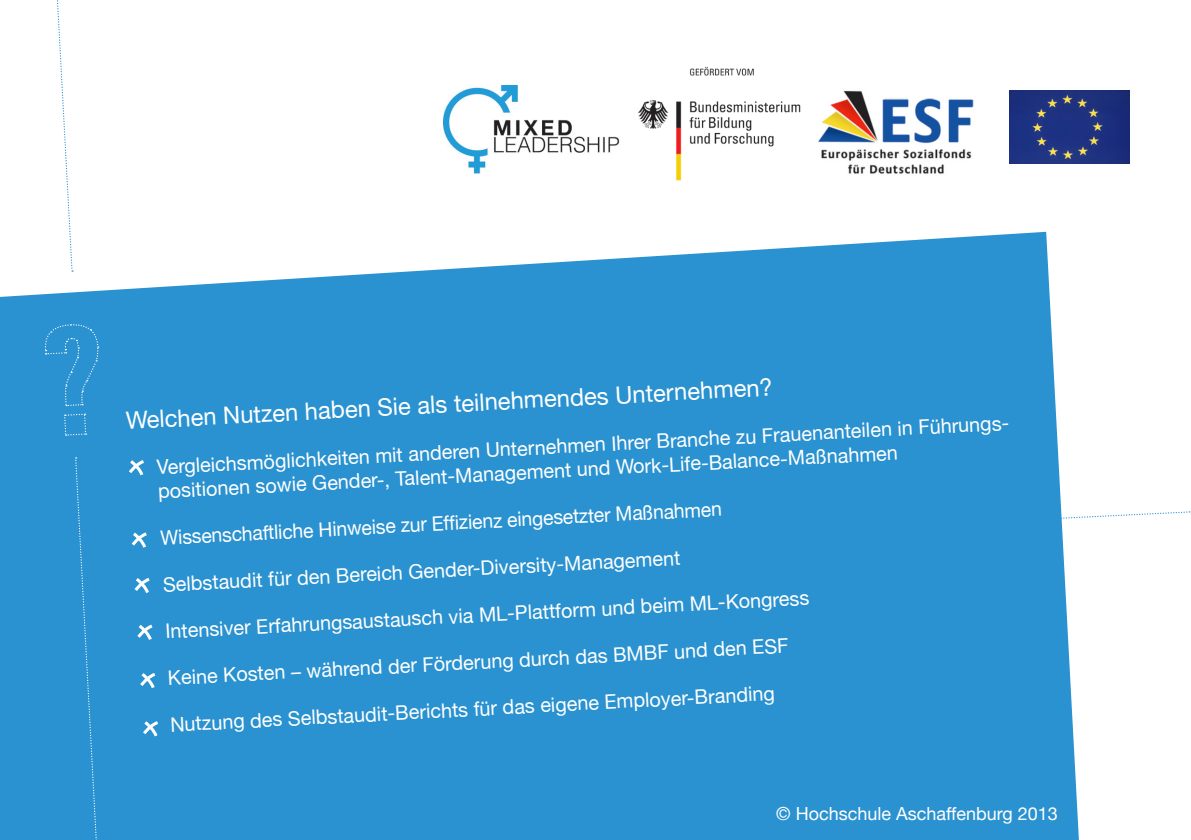
<style>
.page{position:relative;width:1191px;height:840px;background:#fff}
.page>*{position:absolute;margin:0;border:0;box-sizing:border-box;transform-origin:0 0}
.t1{font:24px "Helvetica Neue";color:#fff}
.t2{font:20px/24px "Helvetica Neue";color:#fff}
.t3{font:18px "Helvetica Neue";color:#fff}
</style>
<div class="page">
<div style="left:0;top:232px;width:1079px;height:607px;background:#2a92d0"></div>
<img style="left:444px;top:86px;width:176px;height:88px">
<img style="left:638px;top:66px;width:163px;height:115px">
<img style="left:1009px;top:90px;width:120px;height:73px">
<img style="left:818px;top:90px;width:156px;height:84px">
<svg style="left:44px;top:323px;width:55px;height:83px"></svg>
<svg style="left:64px;top:413px;width:23px;height:23px"></svg>
<div style="left:75px;top:457px;width:24px;height:383px;background:#2a92d0"></div>
<svg style="left:126px;top:457px;width:21px;height:21px"></svg>
<svg style="left:129px;top:529px;width:21px;height:21px"></svg>
<svg style="left:131px;top:574px;width:22px;height:22px"></svg>
<svg style="left:134px;top:621px;width:22px;height:22px"></svg>
<svg style="left:137px;top:669px;width:22px;height:22px"></svg>
<svg style="left:140px;top:717px;width:21px;height:22px"></svg>
<svg style="left:988px;top:510px;width:203px;height:12px"></svg>
<svg style="left:49px;top:0;width:24px;height:271px"></svg>
<p class="t1" style="left:125px;top:403px;width:649px;rotate:-3deg">Welchen Nutzen haben Sie als teilnehmendes Unternehmen?</p>
<p class="t2" style="left:156px;top:456px;width:857px;rotate:-3deg">Vergleichsmöglichkeiten mit anderen Unternehmen Ihrer Branche zu Frauenanteilen in Führungs&shy;positionen sowie Gender-, Talent-Management und Work-Life-Balance-Maßnahmen</p>
<p class="t2" style="left:160px;top:527px;width:563px;rotate:-3deg">Wissenschaftliche Hinweise zur Effi zienz eingesetzter Maßnahmen</p>
<p class="t2" style="left:162px;top:573px;width:519px;rotate:-3deg">Selbstaudit für den Bereich Gender-Diversity-Management</p>
<p class="t2" style="left:165px;top:620px;width:646px;rotate:-3deg">Intensiver Erfahrungsaustausch via ML-Plattform und beim ML-Kongress</p>
<p class="t2" style="left:167px;top:666px;width:623px;rotate:-3deg">Keine Kosten – während der Förderung durch das BMBF und den ESF</p>
<p class="t2" style="left:170px;top:713px;width:607px;rotate:-3deg">Nutzung des Selbstaudit-Berichts für das eigene Employer-Branding</p>
<p class="t3" style="left:776px;top:799px;width:283px">© Hochschule Aschaffenburg 2013</p>
</div>
